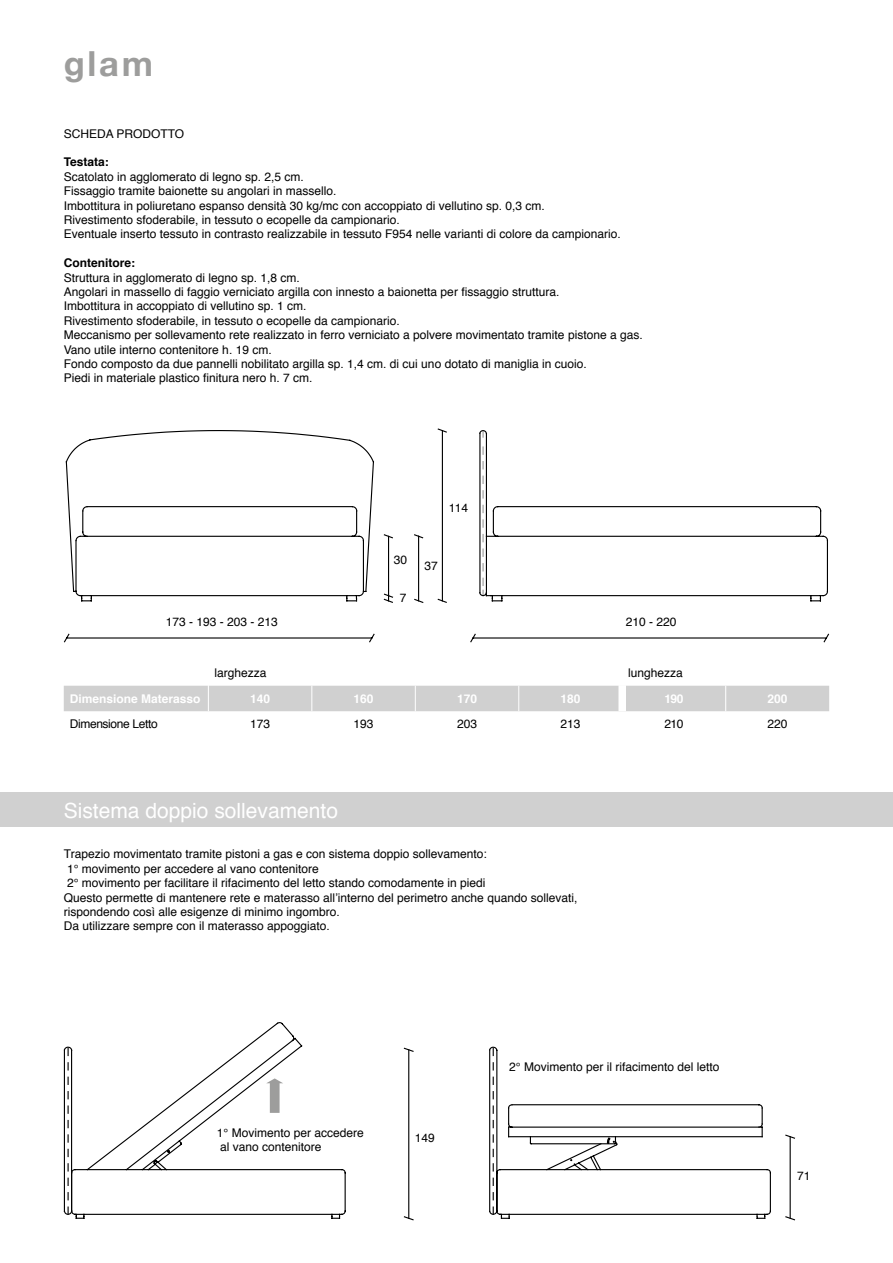
<style>
.page{position:relative;width:893px;height:1263px;background:#fff}
.page>*{position:absolute;margin:0;border:0;box-sizing:border-box;transform-origin:0 0}
.t1{font:700 34.5px "Helvetica Neue";color:#9d9d9c}
.t2{font:21px "Helvetica";color:#fff}
.t3{font:12px/14.4px "Helvetica";color:#000}
.t4{font:700 12px "Helvetica";color:#fff}
.t5{font:700 12px "Helvetica";color:#000}
.t6{font:12px "Helvetica";letter-spacing:-.03em;color:#000}
</style>
<div class="page">
<div style="left:0;top:793px;width:893px;height:34px;background:#d0d0d0"></div>
<div style="left:64px;top:685px;width:765px;height:26px;background:#d0d0d0"></div>
<div style="left:618px;top:686px;width:8px;height:25px;background:#fff"></div>
<svg style="left:63px;top:428px;width:767px;height:215px"></svg>
<svg style="left:68px;top:1048px;width:1px;height:166px"></svg>
<svg style="left:70px;top:1022px;width:721px;height:197px"></svg>
<h1 class="t1" style="left:64px;top:42px;width:91px">glam</h1>
<p class="t3" style="left:64px;top:127px;width:122px">SCHEDA PRODOTTO</p>
<p class="t5" style="left:64px;top:153px;width:47px">Testata:</p>
<p class="t3" style="left:64px;top:170px;width:558px">Scatolato in agglomerato di legno sp. 2,5 cm.<br>Fissaggio tramite baionette su angolari in massello.<br>Imbottitura in poliuretano espanso densità 30 kg/mc con accoppiato di vellutino sp. 0,3 cm.<br>Rivestimento sfoderabile, in tessuto o ecopelle da campionario.<br>Eventuale inserto tessuto in contrasto realizzabile in tessuto F954 nelle varianti di colore da campionario.</p>
<p class="t5" style="left:64px;top:253px;width:73px">Contenitore:</p>
<p class="t3" style="left:64px;top:271px;width:580px">Struttura in agglomerato di legno sp. 1,8 cm.<br>Angolari in massello di faggio verniciato argilla con innesto a baionetta per fissaggio struttura.<br>Imbottitura in accoppiato di vellutino sp. 1 cm.<br>Rivestimento sfoderabile, in tessuto o ecopelle da campionario.<br>Meccanismo per sollevamento rete realizzato in ferro verniciato a polvere movimentato tramite pistone a gas.<br>Vano utile interno contenitore h. 19 cm.<br>Fondo composto da due pannelli nobilitato argilla sp. 1,4 cm. di cui uno dotato di maniglia in cuoio.<br>Piedi in materiale plastico finitura nero h. 7 cm.</p>
<p class="t3" style="left:166px;top:615px;width:114px">173 - 193 - 203 - 213</p>
<p class="t3" style="left:394px;top:553px;width:15px">30</p>
<p class="t3" style="left:400px;top:591px;width:8px">7</p>
<p class="t3" style="left:449px;top:501px;width:21px">114</p>
<p class="t3" style="left:425px;top:559px;width:15px">37</p>
<p class="t3" style="left:626px;top:615px;width:52px">210 - 220</p>
<p class="t3" style="left:214px;top:666px;width:54px">larghezza</p>
<p class="t3" style="left:628px;top:666px;width:56px">lunghezza</p>
<p class="t4" style="left:70px;top:689px;width:132px">Dimensione Materasso</p>
<p class="t4" style="left:250px;top:689px;width:22px">140</p>
<p class="t4" style="left:354px;top:689px;width:22px">160</p>
<p class="t4" style="left:457px;top:689px;width:22px">170</p>
<p class="t4" style="left:560px;top:689px;width:22px">180</p>
<p class="t4" style="left:664px;top:689px;width:21px">190</p>
<p class="t4" style="left:767px;top:689px;width:22px">200</p>
<p class="t6" style="left:70px;top:715px;width:89px">Dimensione Letto</p>
<p class="t3" style="left:250px;top:717px;width:22px">173</p>
<p class="t3" style="left:354px;top:717px;width:22px">193</p>
<p class="t3" style="left:457px;top:717px;width:22px">203</p>
<p class="t3" style="left:560px;top:717px;width:22px">213</p>
<p class="t3" style="left:664px;top:717px;width:21px">210</p>
<p class="t3" style="left:767px;top:717px;width:22px">220</p>
<h2 class="t2" style="left:64px;top:794px;width:276px">Sistema doppio sollevamento</h2>
<p class="t3" style="left:64px;top:847px;width:515px">Trapezio movimentato tramite pistoni a gas e con sistema doppio sollevamento:<br>1° movimento per accedere al vano contenitore<br>2° movimento per facilitare il rifacimento del letto stando comodamente in piedi<br>Questo permette di mantenere rete e materasso all’interno del perimetro anche quando sollevati, rispondendo così alle esigenze di minimo ingombro.<br>Da utilizzare sempre con il materasso appoggiato.</p>
<p class="t3" style="left:217px;top:1125px;width:148px">1° Movimento per accedere al vano contenitore</p>
<p class="t3" style="left:415px;top:1131px;width:22px">149</p>
<p class="t3" style="left:509px;top:1060px;width:212px">2° Movimento per il rifacimento del letto</p>
<p class="t3" style="left:797px;top:1169px;width:15px">71</p>
</div>
